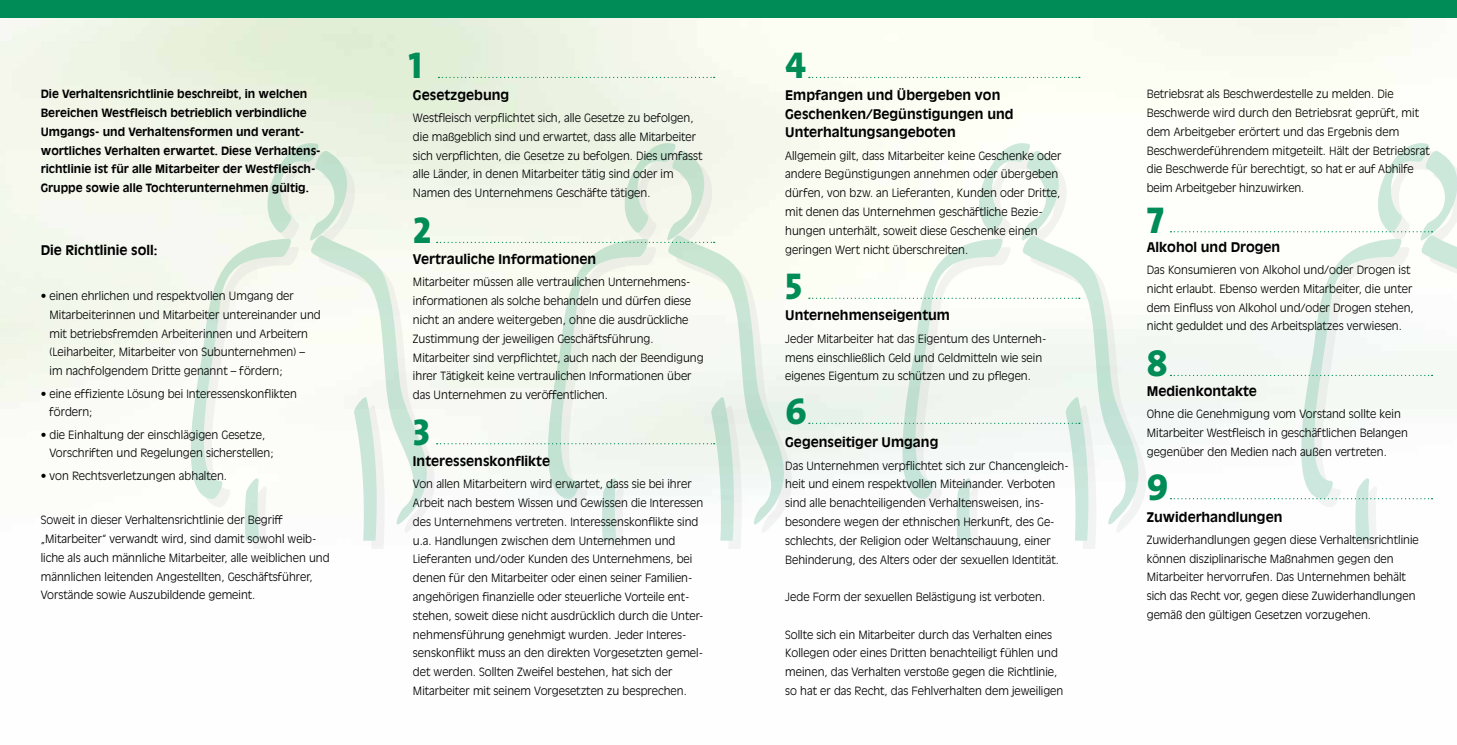
<style>
.page{position:relative;width:1457px;height:745px;background:#fff}
.page>*{position:absolute;margin:0;border:0;box-sizing:border-box;transform-origin:0 0}
.t1{font:37.5px "The Sans Extra Bold Caps";color:#008c57}
.t2{font:700 13.12px/18.8px "Antique Olive";color:#000}
.t3{font:300 11.25px/18.8px "Antique Olive";color:#000}
.t4{font:700 11.25px/18.8px "Antique Olive";color:#000}
</style>
<div class="page">
<img style="left:0;top:18px;width:1411px;height:531px">
<div style="left:0;top:0;width:1456px;height:18px;background:#008c57"></div>
<svg style="left:547px;top:147px;width:245px;height:401px"></svg>
<svg style="left:539px;top:139px;width:245px;height:401px;fill:#f3f7ef"></svg>
<svg style="left:190px;top:147px;width:245px;height:401px;fill:#fafbf6"></svg>
<svg style="left:182px;top:139px;width:245px;height:401px;fill:#f8faf3"></svg>
<svg style="left:901px;top:147px;width:246px;height:401px"></svg>
<svg style="left:893px;top:139px;width:246px;height:401px;fill:#fafbf6"></svg>
<svg style="left:1292px;top:139px;width:164px;height:401px"></svg>
<svg style="left:438px;top:77px;width:276px;height:1px"></svg>
<svg style="left:436px;top:242px;width:278px;height:1px"></svg>
<svg style="left:436px;top:443px;width:278px;height:1px"></svg>
<svg style="left:808px;top:77px;width:271px;height:1px"></svg>
<svg style="left:808px;top:297px;width:271px;height:2px"></svg>
<svg style="left:808px;top:422px;width:271px;height:1px"></svg>
<svg style="left:1170px;top:231px;width:262px;height:1px"></svg>
<svg style="left:1170px;top:374px;width:262px;height:2px"></svg>
<svg style="left:1170px;top:498px;width:262px;height:1px"></svg>
<p class="t4" style="left:41px;top:84px;width:281px">Die Verhaltensrichtlinie beschreibt, in welchen Bereichen Westfleisch betrieblich verbindliche Umgangs- und Verhaltensformen und verant&shy;wortliches Verhalten erwartet. Diese Verhaltens&shy;richtlinie ist für alle Mitarbeiter der Westfleisch-Gruppe sowie alle Tochterunternehmen gültig.</p>
<p class="t2" style="left:41px;top:240px;width:118px">Die Richtlinie soll:</p>
<p class="t3" style="left:50px;top:286px;width:273px;text-indent:-9px">• einen ehrlichen und respektvollen Umgang der Mitarbeiterinnen und Mitarbeiter untereinander und mit betriebsfremden Arbeiterinnen und Arbeitern (Leiharbeiter, Mitarbeiter von Subunternehmen) – im nachfolgendem Dritte genannt – fördern;</p>
<p class="t3" style="left:50px;top:383px;width:249px;text-indent:-9px">• eine effiziente Lösung bei Interessenskonflikten fördern;</p>
<p class="t3" style="left:50px;top:424px;width:225px;text-indent:-9px">• die Einhaltung der einschlägigen Gesetze,<br>Vorschriften und Regelungen sicherstellen;</p>
<p class="t3" style="left:41px;top:465px;width:188px">• von Rechtsverletzungen abhalten.</p>
<p class="t3" style="left:41px;top:510px;width:290px">Soweit in dieser Verhaltensrichtlinie der Begriff „Mitarbeiter“ verwandt wird, sind damit sowohl weib&shy;liche als auch männliche Mitarbeiter, alle weiblichen und männlichen leitenden Angestellten, Geschäftsführer, Vorstände sowie Auszubildende gemeint.</p>
<h1 class="t1" style="left:408px;top:34px;width:15px">1</h1>
<p class="t2" style="left:413px;top:85px;width:98px">Gesetzgebung</p>
<p class="t3" style="left:413px;top:108px;width:291px">Westfleisch verpflichtet sich, alle Gesetze zu befolgen, die maßgeblich sind und erwartet, dass alle Mitarbeiter sich verpflichten, die Gesetze zu befolgen. Dies umfasst alle Länder, in denen Mitarbeiter tätig sind oder im Namen des Unternehmens Geschäfte tätigen.</p>
<h1 class="t1" style="left:413px;top:199px;width:20px">2</h1>
<p class="t2" style="left:413px;top:249px;width:185px">Vertrauliche Informationen</p>
<p class="t3" style="left:413px;top:272px;width:292px">Mitarbeiter müssen alle vertraulichen Unternehmens&shy;informationen als solche behandeln und dürfen diese nicht an andere weitergeben, ohne die ausdrückliche Zustimmung der jeweiligen Geschäftsführung.<br>Mitarbeiter sind verpflichtet, auch nach der Beendigung ihrer Tätigkeit keine vertraulichen Informationen über das Unternehmen zu veröffentlichen.</p>
<h1 class="t1" style="left:413px;top:400px;width:19px">3</h1>
<p class="t2" style="left:413px;top:451px;width:139px">Interessenskonflikte</p>
<p class="t3" style="left:413px;top:474px;width:292px">Von allen Mitarbeitern wird erwartet, dass sie bei ihrer Arbeit nach bestem Wissen und Gewissen die Interessen des Unternehmens vertreten. Interessenskonflikte sind u.a. Handlungen zwischen dem Unternehmen und Lieferanten und/oder Kunden des Unternehmens, bei denen für den Mitarbeiter oder einen seiner Familien&shy;angehörigen finanzielle oder steuerliche Vorteile ent&shy;stehen, soweit diese nicht ausdrücklich durch die Unter&shy;nehmensführung genehmigt wurden. Jeder Interes&shy;senskonflikt muss an den direkten Vorgesetzten gemel&shy;det werden. Sollten Zweifel bestehen, hat sich der Mitarbeiter mit seinem Vorgesetzten zu besprechen.</p>
<h1 class="t1" style="left:785px;top:34px;width:23px">4</h1>
<p class="t2" style="left:785px;top:85px;width:230px">Empfangen und Übergeben von<br>Geschenken/Begünstigungen und<br>Unterhaltungsangeboten</p>
<p class="t3" style="left:785px;top:146px;width:278px">Allgemein gilt, dass Mitarbeiter keine Geschenke oder andere Begünstigungen annehmen oder übergeben dürfen, von bzw. an Lieferanten, Kunden oder Dritte, mit denen das Unternehmen geschäftliche Bezie&shy;hungen unterhält, soweit diese Geschenke einen geringen Wert nicht überschreiten.</p>
<h1 class="t1" style="left:785px;top:255px;width:19px">5</h1>
<p class="t2" style="left:785px;top:305px;width:166px">Unternehmenseigentum</p>
<p class="t3" style="left:785px;top:329px;width:263px">Jeder Mitarbeiter hat das Eigentum des Unterneh&shy;mens einschließlich Geld und Geldmitteln wie sein eigenes Eigentum zu schützen und zu pflegen.</p>
<h1 class="t1" style="left:785px;top:380px;width:23px">6</h1>
<p class="t2" style="left:785px;top:432px;width:155px">Gegenseitiger Umgang</p>
<p class="t3" style="left:785px;top:455px;width:285px">Das Unternehmen verpflichtet sich zur Chancengleich&shy;heit und einem respektvollen Miteinander. Verboten sind alle benachteiligenden Verhaltensweisen, ins&shy;besondere wegen der ethnischen Herkunft, des Ge&shy;schlechts, der Religion oder Weltanschauung, einer Behinderung, des Alters oder der sexuellen Identität.</p>
<p class="t3" style="left:785px;top:586px;width:261px">Jede Form der sexuellen Belästigung ist verboten.</p>
<p class="t3" style="left:785px;top:624px;width:280px">Sollte sich ein Mitarbeiter durch das Verhalten eines Kollegen oder eines Dritten benachteiligt fühlen und meinen, das Verhalten verstoße gegen die Richtlinie, so hat er das Recht, das Fehlverhalten dem jeweiligen</p>
<p class="t3" style="left:1146px;top:84px;width:284px">Betriebsrat als Beschwerdestelle zu melden. Die Beschwerde wird durch den Betriebsrat geprüft, mit dem Arbeitgeber erörtert und das Ergebnis dem Beschwerdeführendem mitgeteilt. Hält der Betriebsrat die Beschwerde für berechtigt, so hat er auf Abhilfe beim Arbeitgeber hinzuwirken.</p>
<h1 class="t1" style="left:1146px;top:188px;width:19px">7</h1>
<p class="t2" style="left:1146px;top:237px;width:135px">Alkohol und Drogen</p>
<p class="t3" style="left:1146px;top:260px;width:268px">Das Konsumieren von Alkohol und/oder Drogen ist nicht erlaubt. Ebenso werden Mitarbeiter, die unter dem Einfluss von Alkohol und/oder Drogen stehen, nicht geduldet und des Arbeitsplatzes verwiesen.</p>
<h1 class="t1" style="left:1146px;top:332px;width:22px">8</h1>
<p class="t2" style="left:1146px;top:381px;width:112px">Medienkontakte</p>
<p class="t3" style="left:1146px;top:404px;width:263px">Ohne die Genehmigung vom Vorstand sollte kein<br>Mitarbeiter Westfleisch in geschäftlichen Belangen gegenüber den Medien nach außen vertreten.</p>
<h1 class="t1" style="left:1146px;top:455px;width:23px">9</h1>
<p class="t2" style="left:1146px;top:506px;width:137px">Zuwiderhandlungen</p>
<p class="t3" style="left:1146px;top:529px;width:273px">Zuwiderhandlungen gegen diese Verhaltensrichtlinie können disziplinarische Maßnahmen gegen den Mitarbeiter hervorrufen. Das Unternehmen behält sich das Recht vor, gegen diese Zuwiderhandlungen gemäß den gültigen Gesetzen vorzugehen.</p>
</div>
